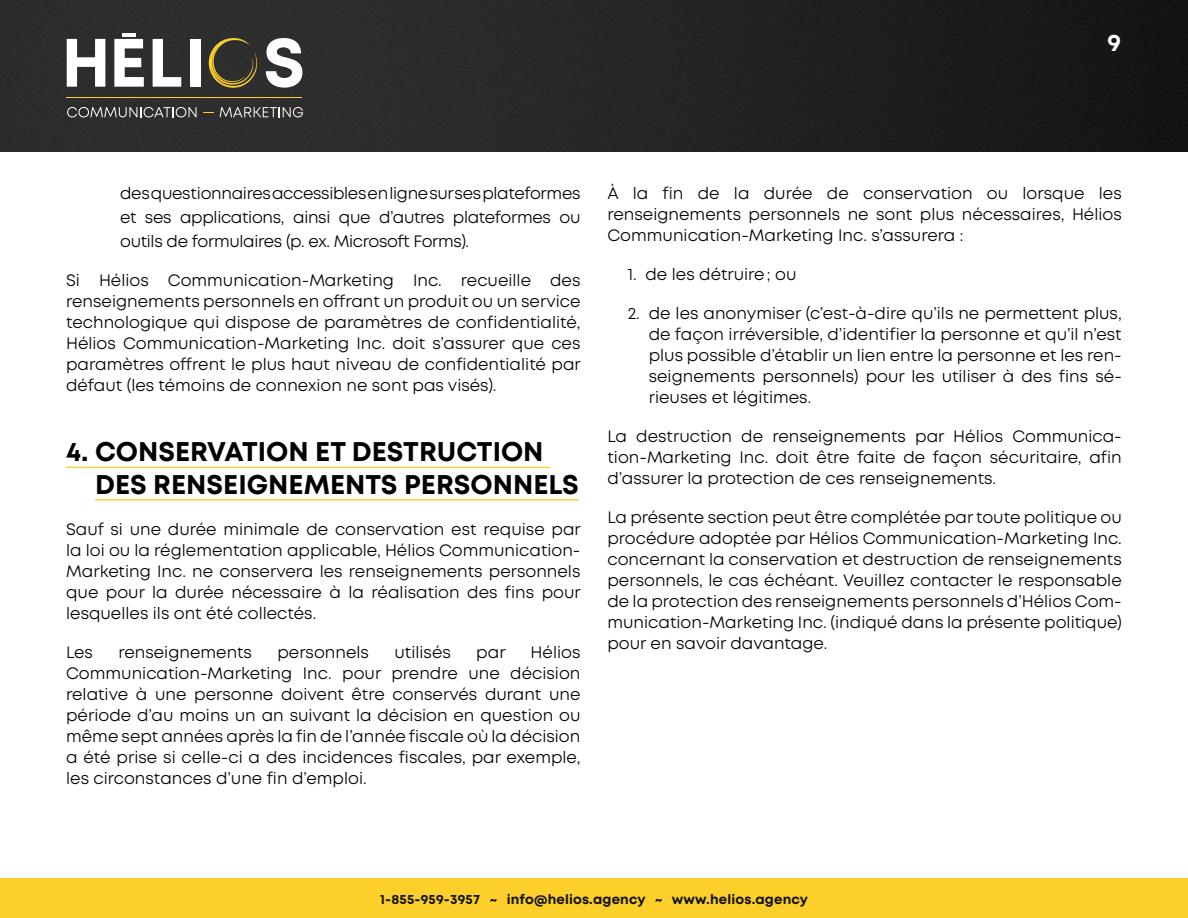
<style>
.page{position:relative;width:1188px;height:918px;background:#fff}
.page>*{position:absolute;margin:0;border:0;box-sizing:border-box;transform-origin:0 0}
.t1{font:700 27px/32.4px "Mont";color:#000}
.t2{font:700 24px "Mont";color:#fff}
.t3{font:16.5px/21px "Mont";color:#000;text-align:justify}
.t4{font:700 13.5px "Mont";letter-spacing:.01em;color:#121212}
</style>
<div class="page">
<img style="left:0;top:0;width:1188px;height:151px">
<svg style="left:67px;top:39px;width:38px;height:48px"></svg>
<svg style="left:114px;top:39px;width:30px;height:48px"></svg>
<svg style="left:153px;top:39px;width:28px;height:48px"></svg>
<div style="left:190px;top:39px;width:10px;height:48px;background:#fff"></div>
<svg style="left:266px;top:38px;width:36px;height:50px"></svg>
<hr style="left:122px;top:34px;width:14px;height:3px;background:#fff">
<svg style="left:209px;top:38px;width:49px;height:51px;background:#4f482d"></svg>
<hr style="left:66px;top:97px;width:235px;height:1px;background:#fdcf2a">
<svg style="left:67px;top:107px;width:130px;height:10px"></svg>
<svg style="left:220px;top:107px;width:83px;height:10px"></svg>
<div style="left:0;top:878px;width:1188px;height:40px;background:#fccf2b"></div>
<svg style="left:490px;top:899px;width:7px;height:3px"></svg>
<svg style="left:655px;top:899px;width:7px;height:3px"></svg>
<hr style="left:66px;top:467px;width:484px;height:1px;background:#fdcf2a">
<hr style="left:95px;top:499px;width:484px;height:2px;background:#fdcf2a">
<h2 class="t2" style="left:1107px;top:27px;width:15px">9</h2>
<p class="t3" style="left:120px;top:181px;width:462px;line-height:24px">des questionnaires accessibles en ligne sur ses plateformes et ses applications, ainsi que d’autres plateformes ou outils de formulaires (p. ex. Microsoft Forms).</p>
<p class="t3" style="left:66px;top:270px;width:516px">Si Hélios Communication-Marketing Inc. recueille des renseignements personnels en offrant un produit ou un service technologique qui dispose de paramètres de confidentialité, Hélios Communication-Marketing Inc. doit s’assurer que ces paramètres offrent le plus haut niveau de confidentialité par défaut (les témoins de connexion ne sont pas visés).</p>
<h1 class="t1" style="left:95px;top:436px;width:485px;text-indent:-29px">4. CONSERVATION ET DESTRUCTION<br>DES RENSEIGNEMENTS PERSONNELS</h1>
<p class="t3" style="left:66px;top:519px;width:516px">Sauf si une durée minimale de conservation est requise par la loi ou la réglementation applicable, Hélios Communication-Marketing Inc. ne conservera les renseignements personnels que pour la durée nécessaire à la réalisation des fins pour lesquelles ils ont été collectés.</p>
<p class="t3" style="left:66px;top:642px;width:28px">Les</p>
<p class="t3" style="left:118px;top:642px;width:135px">renseignements</p>
<p class="t3" style="left:277px;top:642px;width:93px">personnels</p>
<p class="t3" style="left:395px;top:642px;width:58px">utilisés</p>
<p class="t3" style="left:476px;top:642px;width:31px">par</p>
<p class="t3" style="left:66px;top:642px;width:516px;text-indent:465px">Hélios Communication-Marketing Inc. pour prendre une décision relative à une personne doivent être conservés durant une période d’au moins un an suivant la décision en question ou même sept années après la fin de l’année fiscale où la décision a été prise si celle-ci a des incidences fiscales, par exemple, les circonstances d’une fin d’emploi.</p>
<p class="t3" style="left:607px;top:183px;width:516px">À la fin de la durée de conservation ou lorsque les renseignements personnels ne sont plus nécessaires, Hélios Communication-Marketing Inc. s’assurera :</p>
<p class="t3" style="left:628px;top:264px;width:170px">1. de les détruire; ou</p>
<p class="t3" style="left:649px;top:303px;width:475px;text-indent:-21px">2. de les anonymiser (c’est-à-dire qu’ils ne permettent plus, de façon irréversible, d’identifier la personne et qu’il n’est plus possible d’établir un lien entre la personne et les ren&shy;seignements personnels) pour les utiliser à des fins sé&shy;rieuses et légitimes.</p>
<p class="t3" style="left:607px;top:426px;width:516px">La destruction de renseignements par Hélios Communica&shy;tion-Marketing Inc. doit être faite de façon sécuritaire, afin d’assurer la protection de ces renseignements.</p>
<p class="t3" style="left:607px;top:507px;width:516px">La présente section peut être complétée par toute politique ou procédure adoptée par Hélios Communication-Marketing Inc. concernant la conservation et destruction de renseignements personnels, le cas échéant. Veuillez contacter le responsable de la protection des renseignements personnels d’Hélios Com&shy;munication-Marketing Inc. (indiqué dans la présente politique) pour en savoir davantage.</p>
<p class="t4" style="left:380px;top:891px;width:101px">1-855-959-3957</p>
<p class="t4" style="left:507px;top:891px;width:140px">info@helios.agency</p>
<p class="t4" style="left:672px;top:891px;width:138px">www.helios.agency</p>
</div>
